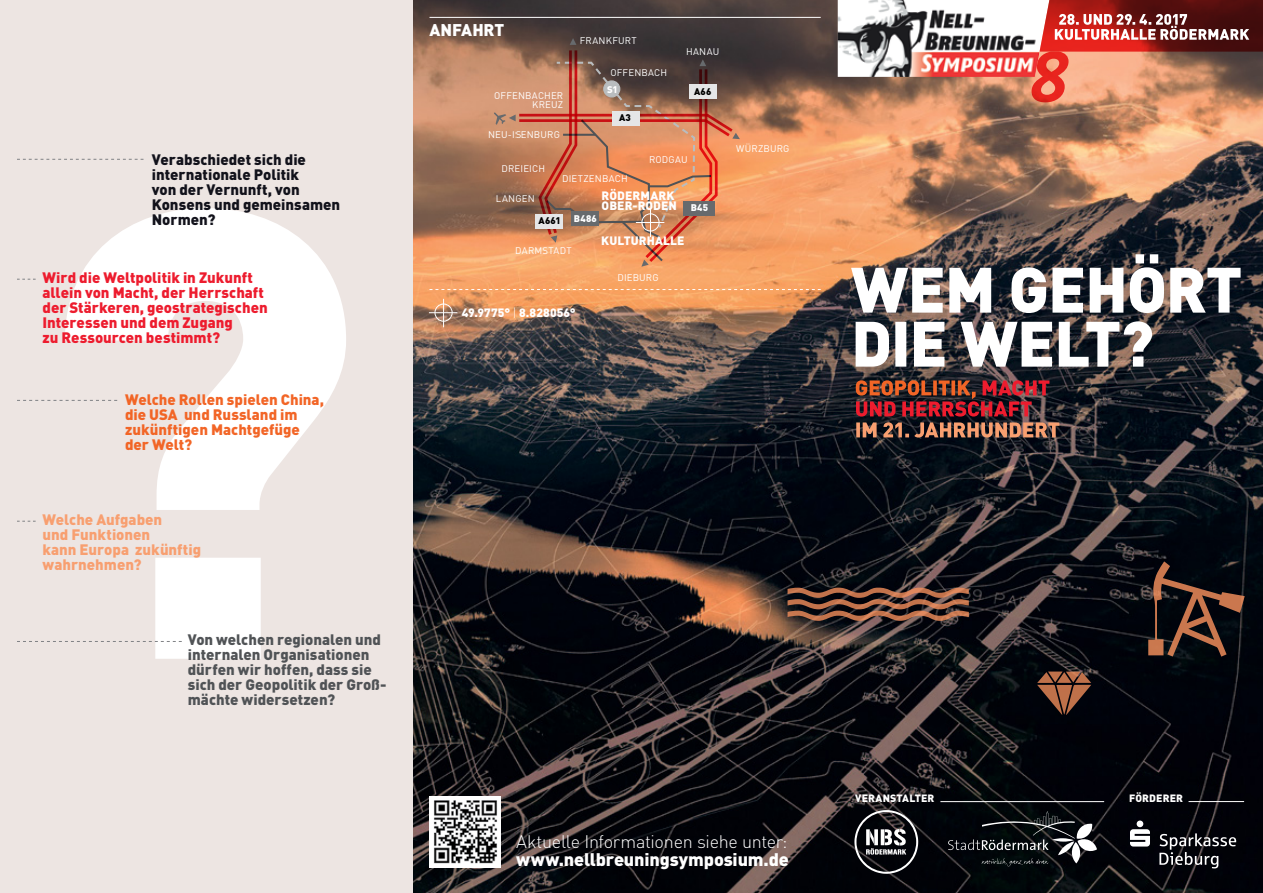
<style>
.page{position:relative;width:1263px;height:893px;background:#fff}
.page>*{position:absolute;margin:0;border:0;box-sizing:border-box;transform-origin:0 0}
.t1{font:300 18px "DIN";letter-spacing:-.02em;color:#fff}
.t2{font:900 18px "DIN";letter-spacing:-.01em;color:#fff}
.t3{font:900 16.8px "DIN";color:#fff}
.t4{font:900 15px/15px "DIN";color:#ed1c2e}
.t5{font:900 15px/15px "DIN";color:#505356}
.t6{font:900 15px/15px "DIN";color:#12121b}
.t7{font:900 15px/15px "DIN";color:#f26526}
.t8{font:900 15px/15px "DIN";color:#f89f70}
.t9{font:900 12px/10.5px "DIN";letter-spacing:.01em;color:#fff}
.t10{font:900 10.5px "DIN";letter-spacing:.015em;color:#fff}
.t11{font:9.6px/9.6px "DIN";letter-spacing:.02em;color:#fff;text-align:right}
.t12{font:900 9.6px "DIN";letter-spacing:.015em;color:#000}
.t13{font:900 9.6px "DIN";letter-spacing:.02em;color:#fff}
.s1{font-weight:300}
</style>
<div class="page">
<img style="left:412px;top:0;width:851px;height:893px">
<div style="left:0;top:0;width:412px;height:893px;background:#ede5e2"></div>
<svg style="left:65px;top:208px;width:281px;height:451px"></svg>
<img style="left:838px;top:0;width:193px;height:77px">
<svg style="left:1031px;top:0;width:232px;height:102px"></svg>
<svg style="left:856px;top:321px;width:296px;height:46px"></svg>
<svg style="left:851px;top:254px;width:389px;height:59px"></svg>
<svg style="left:1148px;top:562px;width:96px;height:95px"></svg>
<svg style="left:1037px;top:671px;width:54px;height:44px"></svg>
<img style="left:856px;top:380px;width:203px;height:58px">
<svg style="left:948px;top:811px;width:149px;height:55px"></svg>
<svg style="left:787px;top:587px;width:182px;height:34px"></svg>
<div style="left:429px;top:796px;width:72px;height:71px;background:#fff"></div>
<img style="left:434px;top:800px;width:63px;height:64px">
<svg style="left:429px;top:289px;width:392px;height:1px"></svg>
<hr style="left:429px;top:17px;width:392px;height:1px;background:#fff">
<svg style="left:429px;top:299px;width:28px;height:28px"></svg>
<svg style="left:1159px;top:833px;width:77px;height:35px"></svg>
<svg style="left:1130px;top:820px;width:20px;height:26px"></svg>
<hr style="left:940px;top:801px;width:164px;height:1px;background:#fff">
<hr style="left:1188px;top:801px;width:56px;height:1px;background:#fff">
<svg style="left:17px;top:279px;width:19px;height:1px"></svg>
<svg style="left:17px;top:159px;width:127px;height:1px"></svg>
<svg style="left:17px;top:400px;width:100px;height:1px"></svg>
<svg style="left:17px;top:521px;width:19px;height:1px"></svg>
<svg style="left:17px;top:641px;width:165px;height:1px"></svg>
<svg style="left:494px;top:38px;width:246px;height:229px"></svg>
<svg style="left:854px;top:810px;width:64px;height:64px"></svg>
<p class="t6" style="left:152px;top:151px;width:190px">Verabschiedet sich die internationale Politik<br>von der Vernunft, von<br>Konsens und gemeinsamen<br>Normen?</p>
<p class="t4" style="left:43px;top:270px;width:227px">Wird die Weltpolitik in Zukunft allein von Macht, der Herrschaft der Stärkeren, geostrategischen<br>Interessen und dem Zugang<br>zu Ressourcen bestimmt?</p>
<p class="t7" style="left:125px;top:391px;width:200px">Welche Rollen spielen China, die USA und Russland im zukünftigen Machtgefüge der Welt?</p>
<p class="t8" style="left:43px;top:512px;width:160px">Welche Aufgaben<br>und Funktionen<br>kann Europa zukünftig wahrnehmen?</p>
<p class="t5" style="left:188px;top:631px;width:200px">Von welchen regionalen und internalen Organisationen dürfen wir hoffen, dass sie sich der Geopolitik der Groß&shy;mächte widersetzen?</p>
<p class="t3" style="left:429px;top:18px;width:23px">Anfahr</p>
<p class="t3" style="left:494px;top:18px;width:11px">t</p>
<p class="t11" style="left:494px;top:90px;width:71px">OFFENBACHER<br>KREUZ</p>
<p class="t11" style="left:488px;top:130px;width:73px">N EU-ISENBURG</p>
<p class="t11" style="left:502px;top:163px;width:45px">DREIEICH</p>
<p class="t11" style="left:580px;top:36px;width:59px">FRANKFURT</p>
<p class="t11" style="left:610px;top:68px;width:58px">OFFENBACH</p>
<p class="t13" style="left:607px;top:83px;width:12px">S1</p>
<p class="t12" style="left:619px;top:111px;width:13px">A3</p>
<p class="t11" style="left:686px;top:46px;width:35px">HANAU</p>
<p class="t12" style="left:694px;top:85px;width:19px">A66</p>
<p class="t11" style="left:649px;top:155px;width:40px">RODGAU</p>
<p class="t11" style="left:496px;top:194px;width:40px">LANGEN</p>
<p class="t11" style="left:562px;top:174px;width:67px">DIETZENBACH</p>
<p class="t9" style="left:602px;top:190px;width:33px">Rödermark<br>Ober</p>
<p class="t9" style="left:632px;top:200px;width:37px">-Roden</p>
<p class="t12" style="left:539px;top:215px;width:24px">A661</p>
<p class="t13" style="left:574px;top:212px;width:24px">B486</p>
<p class="t13" style="left:691px;top:201px;width:19px">B45</p>
<p class="t11" style="left:515px;top:245px;width:58px">DARMSTADT</p>
<p class="t9" style="left:462px;top:306px;width:115px">49.9775° <span class="s1">|</span> 8.828056°</p>
<p class="t9" style="left:601px;top:234px;width:39px">Kulturha</p>
<p class="t9" style="left:663px;top:234px;width:21px">lle</p>
<p class="t11" style="left:617px;top:273px;width:43px">DIEBURG</p>
<p class="t11" style="left:736px;top:143px;width:55px">WÜRZBURG</p>
<p class="t1" style="left:516px;top:831px;width:273px">Aktuelle Informationen siehe unter:</p>
<p class="t2" style="left:516px;top:848px;width:274px">www.nellbreuningsymposium.de</p>
<p class="t10" style="left:855px;top:791px;width:15px">Verans</p>
<p class="t10" style="left:896px;top:791px;width:32px">ta lter</p>
<p class="t10" style="left:1129px;top:791px;width:35px">Förderer</p>
</div>
